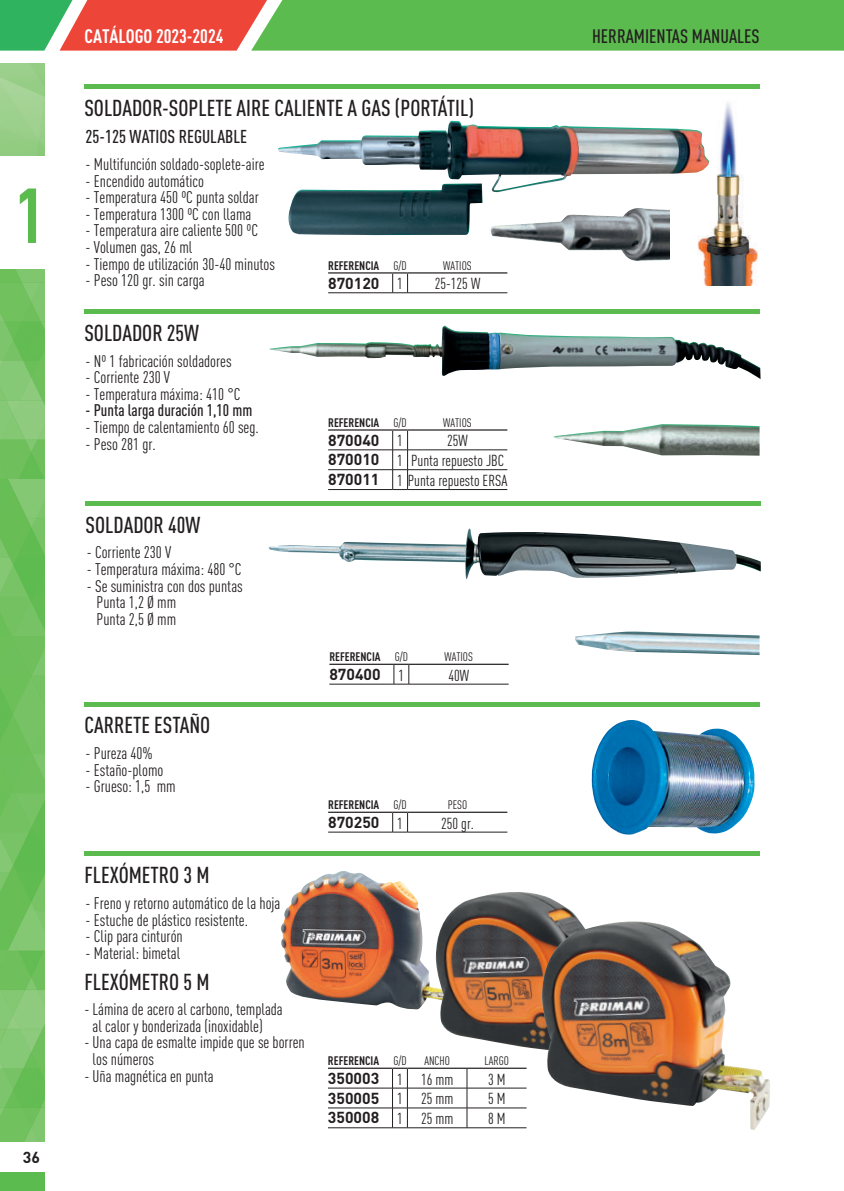
<style>
.page{position:relative;width:844px;height:1191px;background:#fff}
.page>*{position:absolute;margin:0;border:0;box-sizing:border-box;transform-origin:0 0}
.t1{font:700 76.48px "DIN Cond";color:#5bbb4e}
.t2{font:500 22.75px "DIN Cond";color:#231f20}
.t3{font:500 19.25px "DIN Cond";color:#231f20}
.t4{font:700 19.25px "DIN Cond";color:#fff}
.t5{font:500 18.38px "DIN Cond";color:#231f20}
.t6{font:16.62px/16.6px "DIN Cond";color:#231f20}
.t7{font:500 16.62px "DIN Cond";color:#231f20}
.t8{font:15.75px/19.8px "DIN Cond";color:#231f20}
.t9{font:700 15.75px "DIN Pro";color:#231f20}
.t10{font:700 12.25px "DIN Cond";color:#231f20}
.t11{font:12.25px "DIN Cond";color:#231f20}
.s1{font-weight:400}
.s2{font-family:"DIN Cond";font-weight:400}
.s3{font-family:"DIN Pro";font-weight:700}
</style>
<div class="page">
<div style="left:0;top:1172px;width:45px;height:19px;background:#5bbb4e"></div>
<img style="left:0;top:269px;width:45px;height:872px">
<svg style="left:0;top:0;width:844px;height:51px;background:#7da452"></svg>
<img style="left:697px;top:102px;width:61px;height:183px">
<img style="left:269px;top:326px;width:491px;height:53px">
<div style="left:84px;top:309px;width:675px;height:5px;background:#5bbb4e"></div>
<hr style="left:328px;top:429px;width:64px;height:1px;background:#231f20">
<hr style="left:407px;top:429px;width:100px;height:1px;background:#231f20">
<hr style="left:328px;top:489px;width:64px;height:1px;background:#231f20">
<hr style="left:407px;top:489px;width:100px;height:1px;background:#231f20">
<hr style="left:328px;top:449px;width:64px;height:1px;background:#231f20">
<hr style="left:407px;top:449px;width:100px;height:1px;background:#231f20">
<hr style="left:328px;top:469px;width:64px;height:1px;background:#231f20">
<svg style="left:392px;top:429px;width:16px;height:61px"></svg>
<hr style="left:407px;top:469px;width:100px;height:1px;background:#231f20">
<img style="left:591px;top:720px;width:163px;height:114px">
<div style="left:84px;top:701px;width:675px;height:5px;background:#5bbb4e"></div>
<hr style="left:328px;top:811px;width:64px;height:2px;background:#231f20">
<hr style="left:407px;top:811px;width:100px;height:2px;background:#231f20">
<hr style="left:328px;top:832px;width:64px;height:1px;background:#231f20">
<svg style="left:392px;top:811px;width:16px;height:22px"></svg>
<hr style="left:407px;top:832px;width:100px;height:1px;background:#231f20">
<div style="left:84px;top:851px;width:675px;height:5px;background:#5bbb4e"></div>
<hr style="left:328px;top:1067px;width:64px;height:1px;background:#231f20">
<hr style="left:407px;top:1067px;width:60px;height:1px;background:#231f20">
<svg style="left:466px;top:1073px;width:1px;height:54px"></svg>
<hr style="left:328px;top:1087px;width:64px;height:1px;background:#231f20">
<hr style="left:407px;top:1087px;width:60px;height:1px;background:#231f20">
<hr style="left:467px;top:1087px;width:59px;height:1px;background:#231f20">
<hr style="left:328px;top:1107px;width:64px;height:1px;background:#231f20">
<hr style="left:407px;top:1107px;width:60px;height:1px;background:#231f20">
<hr style="left:467px;top:1107px;width:59px;height:1px;background:#231f20">
<hr style="left:328px;top:1127px;width:64px;height:1px;background:#231f20">
<svg style="left:392px;top:1067px;width:16px;height:61px"></svg>
<hr style="left:407px;top:1127px;width:60px;height:1px;background:#231f20">
<hr style="left:467px;top:1127px;width:59px;height:1px;background:#231f20">
<img style="left:280px;top:871px;width:155px;height:139px">
<div style="left:84px;top:84px;width:675px;height:5px;background:#5bbb4e"></div>
<hr style="left:328px;top:272px;width:64px;height:1px;background:#231f20">
<hr style="left:407px;top:272px;width:100px;height:1px;background:#231f20">
<hr style="left:328px;top:292px;width:64px;height:1px;background:#231f20">
<svg style="left:392px;top:272px;width:16px;height:21px"></svg>
<hr style="left:407px;top:292px;width:100px;height:1px;background:#231f20">
<div style="left:86px;top:501px;width:674px;height:5px;background:#5bbb4e"></div>
<hr style="left:329px;top:663px;width:65px;height:2px;background:#231f20">
<hr style="left:408px;top:663px;width:100px;height:2px;background:#231f20">
<hr style="left:329px;top:684px;width:65px;height:1px;background:#231f20">
<svg style="left:393px;top:663px;width:16px;height:22px"></svg>
<hr style="left:408px;top:684px;width:100px;height:1px;background:#231f20">
<img style="left:269px;top:528px;width:491px;height:51px">
<img style="left:278px;top:121px;width:431px;height:72px">
<img style="left:490px;top:208px;width:180px;height:53px">
<img style="left:286px;top:184px;width:196px;height:51px">
<img style="left:553px;top:424px;width:206px;height:31px">
<img style="left:575px;top:631px;width:184px;height:24px">
<div style="left:670px;top:187px;width:22px;height:113px;background:#fff"></div>
<img style="left:435px;top:892px;width:145px;height:181px">
<img style="left:541px;top:921px;width:229px;height:209px">
<h1 class="t1" style="left:14px;top:169px;width:32px">1</h1>
<p class="t9" style="left:23px;top:1143px;width:19px">36</p>
<p class="t4" style="left:84px;top:24px;width:140px">CATÁLOGO 2023-2024</p>
<p class="t3" style="left:592px;top:24px;width:169px">HERRAMIENTAS MANUALES</p>
<h2 class="t2" style="left:84px;top:95px;width:391px">SOLDADOR-SOPLETE AIRE CALIENTE A GAS (PORTÁTIL)</h2>
<p class="t5" style="left:86px;top:126px;width:163px">25-125 WATIOS REGULABLE</p>
<p class="t6" style="left:86px;top:156px;width:180px">- Multifunción soldado-soplete-aire</p>
<p class="t6" style="left:86px;top:172px;width:120px">- Encendido automático</p>
<p class="t6" style="left:86px;top:189px;width:174px">- Temperatura 450 ºC punta soldar</p>
<p class="t6" style="left:86px;top:205px;width:167px">- Temperatura 1300 ºC con llama</p>
<p class="t6" style="left:86px;top:222px;width:174px">- Temperatura aire caliente 500 ºC</p>
<p class="t6" style="left:86px;top:239px;width:108px">- Volumen gas, 26 ml</p>
<p class="t6" style="left:86px;top:255px;width:191px">- Tiempo de utilización 30-40 minutos</p>
<p class="t6" style="left:86px;top:272px;width:120px">- Peso 120 gr. sin carga</p>
<p class="t10" style="left:328px;top:258px;width:80px">REFERENCIA <span class="s1">G/D</span></p>
<p class="t11" style="left:443px;top:259px;width:30px">WATIOS</p>
<p class="t9" style="left:328px;top:270px;width:76px">870120 <span class="s2">1</span></p>
<p class="t8" style="left:434px;top:274px;width:47px">25-125 W</p>
<h2 class="t2" style="left:84px;top:319px;width:116px">SOLDADOR 25W</h2>
<p class="t6" style="left:86px;top:352px;width:147px">- Nº 1 fabricación soldadores</p>
<p class="t6" style="left:86px;top:369px;width:86px">- Corriente 230 V</p>
<p class="t6" style="left:86px;top:385px;width:156px">- Temperatura máxima: 410 °C</p>
<p class="t7" style="left:86px;top:401px;width:168px">- Punta larga duración 1,10 mm</p>
<p class="t6" style="left:86px;top:419px;width:175px">- Tiempo de calentamiento 60 seg.</p>
<p class="t6" style="left:86px;top:435px;width:72px">- Peso 281 gr.</p>
<h2 class="t2" style="left:86px;top:511px;width:116px">SOLDADOR 40W</h2>
<p class="t6" style="left:87px;top:544px;width:86px">- Corriente 230 V</p>
<p class="t6" style="left:87px;top:560px;width:156px">- Temperatura máxima: 480 °C</p>
<p class="t6" style="left:96px;top:577px;width:148px;text-indent:-10px">- Se suministra con dos puntas<br>Punta 1,2 Ø mm<br>Punta 2,5 Ø mm</p>
<h2 class="t2" style="left:84px;top:712px;width:127px">CARRETE ESTAÑO</h2>
<p class="t6" style="left:86px;top:744px;width:69px">- Pureza 40%</p>
<p class="t6" style="left:86px;top:761px;width:79px">- Estaño-plomo</p>
<p class="t6" style="left:86px;top:778px;width:92px">- Grueso: 1,5 mm</p>
<h2 class="t2" style="left:84px;top:861px;width:127px">FLEXÓMETRO 3 M</h2>
<p class="t6" style="left:86px;top:894px;width:196px">- Freno y retorno automático de la hoja</p>
<p class="t6" style="left:86px;top:911px;width:164px">- Estuche de plástico resistente.</p>
<p class="t6" style="left:86px;top:927px;width:99px">- Clip para cinturón</p>
<p class="t6" style="left:86px;top:944px;width:96px">- Material: bimetal</p>
<h2 class="t2" style="left:84px;top:968px;width:127px">FLEXÓMETRO 5 M</h2>
<p class="t6" style="left:93px;top:1000px;width:192px;text-indent:-8px">- Lámina de acero al carbono, templada al calor y bonderizada (inoxidable)</p>
<p class="t6" style="left:93px;top:1034px;width:213px;text-indent:-8px">- Una capa de esmalte impide que se borren los números</p>
<p class="t6" style="left:84px;top:1067px;width:131px">- Uña magnética en punta</p>
<p class="t10" style="left:328px;top:415px;width:80px">REFERENCIA <span class="s1">G/D</span></p>
<p class="t11" style="left:443px;top:416px;width:30px">WATIOS</p>
<p class="t9" style="left:328px;top:427px;width:76px">870040 <span class="s2">1</span></p>
<p class="t8" style="left:328px;top:431px;width:181px;text-indent:119px">25W<br><span class="s3">870010</span> 1 Punta repuesto JBC<br><span class="s3">870011</span> 1 Punta repuesto ERSA</p>
<p class="t10" style="left:329px;top:649px;width:80px">REFERENCIA <span class="s1">G/D</span></p>
<p class="t11" style="left:444px;top:650px;width:30px">WATIOS</p>
<p class="t9" style="left:329px;top:661px;width:76px">870400 <span class="s2">1</span></p>
<p class="t8" style="left:448px;top:665px;width:22px">40W</p>
<p class="t10" style="left:328px;top:797px;width:80px">REFERENCIA <span class="s1">G/D</span></p>
<p class="t11" style="left:447px;top:798px;width:21px">PESO</p>
<p class="t9" style="left:328px;top:809px;width:76px">870250 <span class="s2">1</span></p>
<p class="t8" style="left:441px;top:813px;width:34px">250 gr.</p>
<p class="t10" style="left:328px;top:1053px;width:80px">REFERENCIA <span class="s1">G/D</span></p>
<p class="t11" style="left:424px;top:1054px;width:27px">ANCHO</p>
<p class="t11" style="left:484px;top:1054px;width:26px">LARGO</p>
<p class="t9" style="left:328px;top:1065px;width:127px">350003 <span class="s2">1 16 mm</span></p>
<p class="t8" style="left:488px;top:1069px;width:19px">3 M</p>
<p class="t9" style="left:328px;top:1084px;width:127px">350005 <span class="s2">1 25 mm</span></p>
<p class="t8" style="left:488px;top:1088px;width:19px">5 M</p>
<p class="t9" style="left:328px;top:1104px;width:127px">350008 <span class="s2">1 25 mm</span></p>
<p class="t8" style="left:488px;top:1108px;width:19px">8 M</p>
</div>
